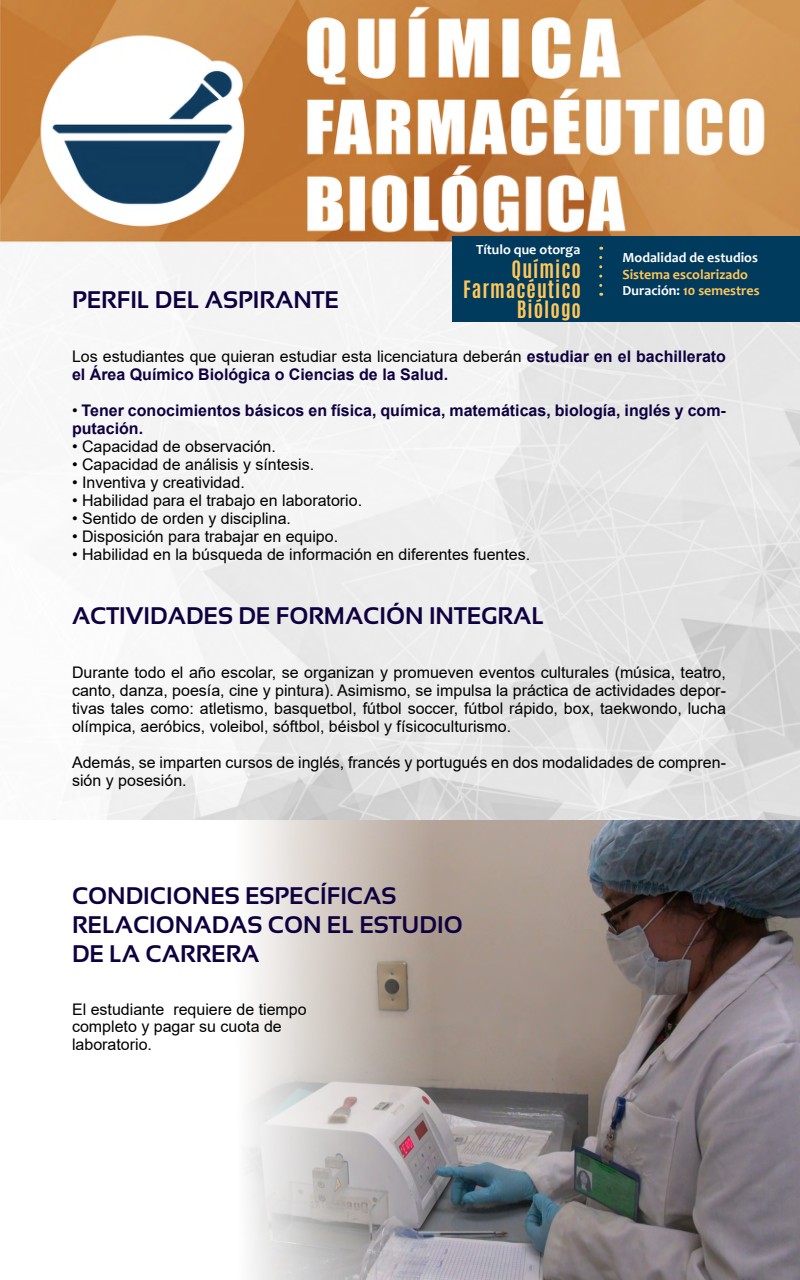
<style>
.page{position:relative;width:800px;height:1280px;background:#fff}
.page>*{position:absolute;margin:0;border:0;box-sizing:border-box;transform-origin:0 0}
.t1{font:700 24px/28.8px "Sansation";color:#0f003f}
.t2{font:700 20px/20px "Antonio";letter-spacing:.05em;color:#ffc759;text-align:right}
.t3{font:16px/18px "Arial";color:#000}
.t4{font:700 16px/18px "Arial";color:#0f003f}
.t5{font:700 14px/16.8px "Candara";color:#ffc759}
.t6{font:700 14px "Candara";color:#fff}
.s1{color:#fff}
.s2{font-weight:400;color:#000}
</style>
<div class="page">
<img style="left:0;top:0;width:800px;height:820px">
<img style="left:764px;top:820px;width:36px;height:460px">
<svg style="left:245px;top:820px;width:519px;height:460px;background:#999291"></svg>
<div style="left:452px;top:237px;width:348px;height:85px;background:#003a5d"></div>
<svg style="left:599px;top:257px;width:3px;height:39px"></svg>
<h1 class="t1" style="left:72px;top:285px;width:269px">PERFIL DEL ASPIRANTE</h1>
<p class="t6" style="left:476px;top:240px;width:106px">Título que otorga</p>
<p class="t2" style="left:463px;top:260px;width:120px">Químico<br>Farmacéutico<br>Biólogo</p>
<p class="t6" style="left:622px;top:249px;width:137px">Modalidad de estudios</p>
<p class="t5" style="left:622px;top:266px;width:139px">Sistema escolarizado<br><span class="s1">Duración:</span> 10 semestres</p>
<p class="t4" style="left:72px;top:347px;width:655px"><span class="s2">Los estudiantes que quieran estudiar esta licenciatura deberán</span> estudiar en el bachillerato el Área Químico Biológica o Ciencias de la Salud.</p>
<p class="t4" style="left:72px;top:401px;width:655px"><span class="s2">•</span> Tener conocimientos básicos en física, química, matemáticas, biología, inglés y com&shy;putación.</p>
<p class="t3" style="left:72px;top:437px;width:205px">• Capacidad de observación.</p>
<p class="t3" style="left:72px;top:455px;width:244px">• Capacidad de análisis y síntesis.</p>
<p class="t3" style="left:72px;top:473px;width:174px">• Inventiva y creatividad.</p>
<p class="t3" style="left:72px;top:491px;width:292px">• Habilidad para el trabajo en laboratorio.</p>
<p class="t3" style="left:72px;top:509px;width:221px">• Sentido de orden y disciplina.</p>
<p class="t3" style="left:72px;top:527px;width:268px">• Disposición para trabajar en equipo.</p>
<p class="t3" style="left:72px;top:545px;width:460px">• Habilidad en la búsqueda de información en diferentes fuentes.</p>
<h1 class="t1" style="left:72px;top:601px;width:474px">ACTIVIDADES DE FORMACIÓN INTEGRAL</h1>
<p class="t3" style="left:72px;top:663px;width:655px;text-align:justify">Durante todo el año escolar, se organizan y promueven eventos culturales (música, teatro, canto, danza, poesía, cine y pintura). Asimismo, se impulsa la práctica de actividades depor&shy;tivas tales como: atletismo, basquetbol, fútbol soccer, fútbol rápido, box, taekwondo, lucha olímpica, aeróbics, voleibol, sóftbol, béisbol y físicoculturismo.</p>
<p class="t3" style="left:72px;top:753px;width:655px">Además, se imparten cursos de inglés, francés y portugués en dos modalidades de compren&shy;sión y posesión.</p>
<h1 class="t1" style="left:72px;top:882px;width:392px">CONDICIONES ESPECÍFICAS<br>RELACIONADAS CON EL ESTUDIO<br>DE LA CARRERA</h1>
<p class="t3" style="left:72px;top:1000px;width:236px;line-height:17.5px">El estudiante requiere de tiempo completo y pagar su cuota de laboratorio.</p>
</div>
